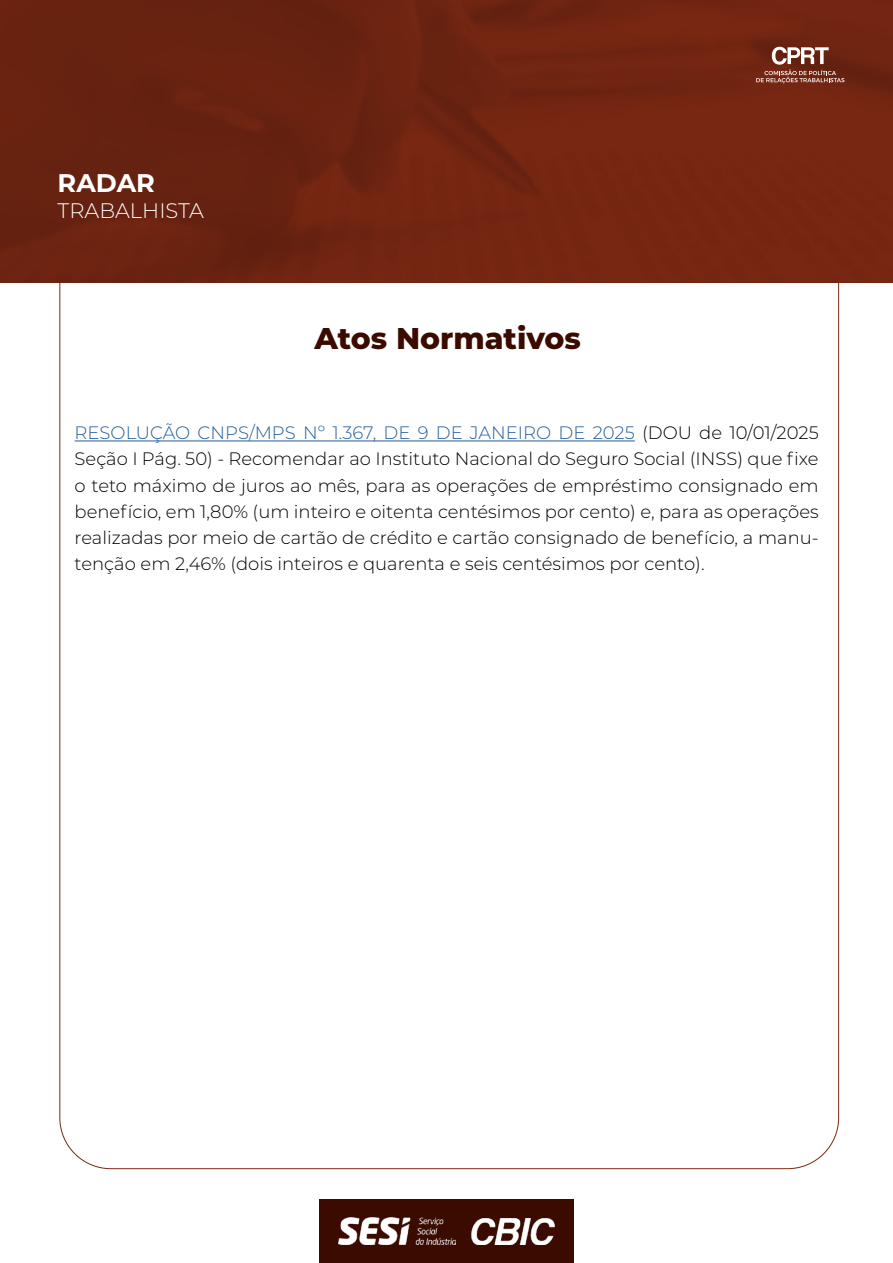
<style>
.page{position:relative;width:893px;height:1263px;background:#fff}
.page>*{position:absolute;margin:0;border:0;box-sizing:border-box;transform-origin:0 0}
.t1{font:800 30px "Montserrat";color:#3b0b00}
.t2{font:700 25.5px "Montserrat";color:#fff}
.t3{font:300 21px "Montserrat";color:#fff}
.t4{font:300 18px/26.2px "Montserrat";color:#000;text-align:justify}
.s1{color:#235d9c}
</style>
<div class="page">
<hr style="left:75px;top:440px;width:560px;height:1px;background:#235d9c">
<img style="left:0;top:0;width:893px;height:282px">
<div style="left:319px;top:1200px;width:254px;height:63px;background:#3b0b00"></div>
<img style="left:471px;top:1218px;width:84px;height:27px">
<img style="left:338px;top:1218px;width:118px;height:27px">
<svg style="left:756px;top:47px;width:88px;height:37px;background:#8c5446"></svg>
<h2 class="t2" style="left:58px;top:165px;width:99px">RADAR</h2>
<p class="t3" style="left:58px;top:196px;width:148px">TRABALHISTA</p>
<h1 class="t1" style="left:315px;top:316px;width:268px">Atos Normativos</h1>
<p class="t4" style="left:75px;top:419px;width:746px"><span class="s1">RESOLUÇÃO CNPS/MPS Nº 1.367, DE 9 DE JANEIRO DE 2025</span> (DOU de 10/01/2025<br>Seção I Pág. 50) - Recomendar ao Instituto Nacional do Seguro Social (INSS) que fixe o teto máximo de juros ao mês, para as operações de empréstimo consignado em benefício, em 1,80% (um inteiro e oitenta centésimos por cento) e, para as operações realizadas por meio de cartão de crédito e cartão consignado de benefício, a manu&shy;tenção em 2,46% (dois inteiros e quarenta e seis centésimos por cento).</p>
</div>
